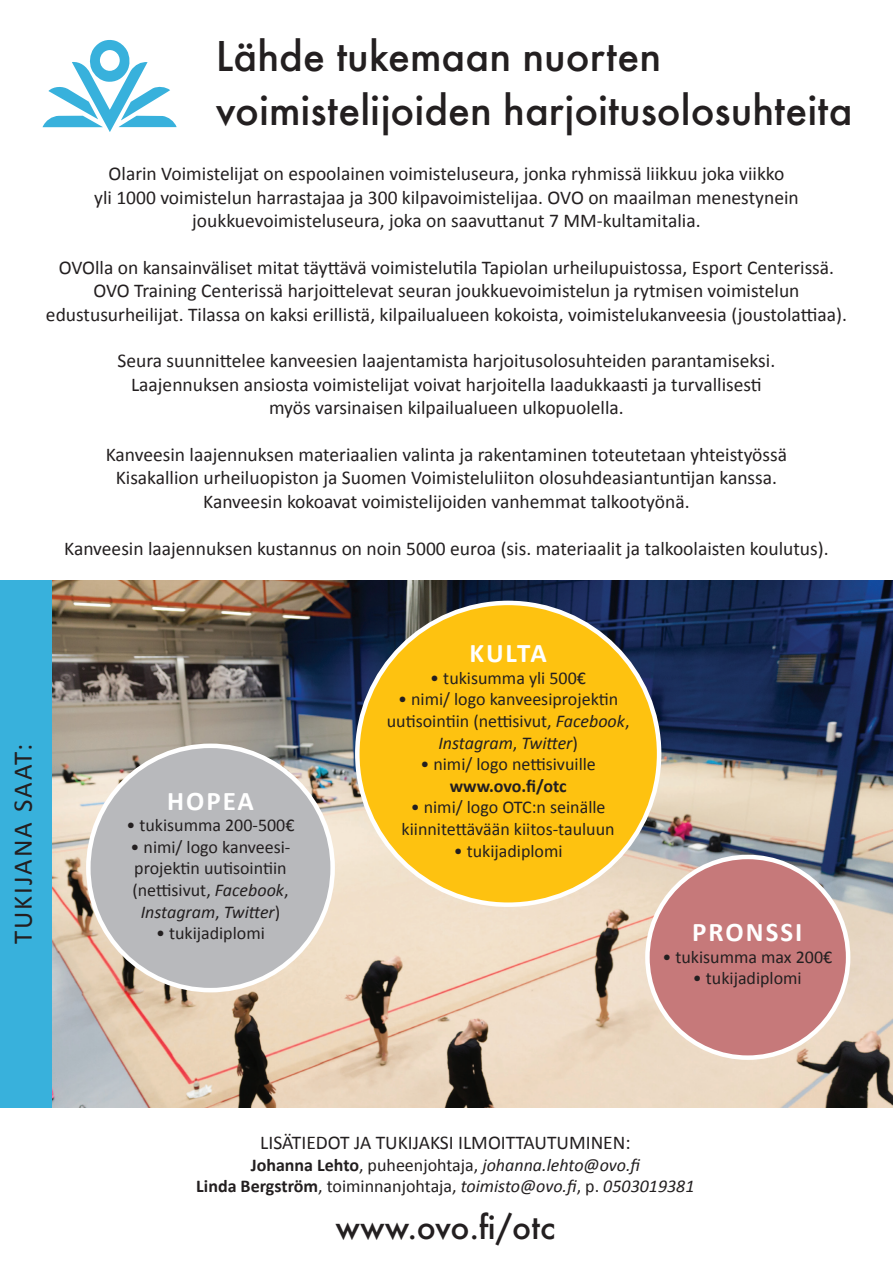
<style>
.page{position:relative;width:893px;height:1263px;background:#fff}
.page>*{position:absolute;margin:0;border:0;box-sizing:border-box;transform-origin:0 0}
.t1{font:500 45px/54px "Futura T";color:#231f20}
.t2{font:500 36px "Futura T";color:#231f20}
.t3{font:700 27px "Calibri";letter-spacing:.075em;color:#fff}
.t4{font:27px "Calibri";color:#231f20}
.t5{font:19.5px/23.4px "Calibri";color:#231f20;text-align:center}
.t6{font:18px/21.6px "Calibri";color:#231f20;text-align:center}
.t7{font:italic 18px/21.6px "Calibri";color:#231f20;text-align:center}
.t8{font:700 18px "Calibri";color:#231f20}
.s1{font-style:italic}
.s2{font-weight:700;font-style:normal}
.s3{font-style:normal}
</style>
<div class="page">
<img style="left:51px;top:580px;width:842px;height:528px">
<div style="left:357px;top:603px;width:302px;height:302px;background:#fec210;border-radius:50%"></div>
<div style="left:647px;top:857px;width:201px;height:201px;background:#c6797a;border-radius:50%"></div>
<div style="left:645px;top:855px;width:205px;height:205px;border:4px solid #fff;border-radius:50%"></div>
<div style="left:88px;top:746px;width:245px;height:244px;background:#b8b9bc;border-radius:50%"></div>
<svg style="left:43px;top:40px;width:134px;height:92px"></svg>
<div style="left:0;top:580px;width:51px;height:528px;background:#38b1dc"></div>
<h1 class="t1" style="left:216px;top:28px;width:638px">Lähde tukemaan nuorten voimistelijoiden harjoitusolosuhteita</h1>
<p class="t5" style="left:94px;top:161px;width:706px">Olarin Voimistelijat on espoolainen voimisteluseura, jonka ryhmissä liikkuu joka viikko<br>yli 1000 voimistelun harrastajaa ja 300 kilpavoimistelijaa. OVO on maailman menestynein joukkuevoimisteluseura, joka on saavuttanut 7 MM-kultamitalia.</p>
<p class="t5" style="left:46px;top:255px;width:802px">OVOlla on kansainväliset mitat täyttävä voimistelutila Tapiolan urheilupuistossa, Esport Centerissä.<br>OVO Training Centerissä harjoittelevat seuran joukkuevoimistelun ja rytmisen voimistelun edustusurheilijat. Tilassa on kaksi erillistä, kilpailualueen kokoista, voimistelukanveesia (joustolattiaa).</p>
<p class="t5" style="left:118px;top:348px;width:659px">Seura suunnittelee kanveesien laajentamista harjoitusolosuhteiden parantamiseksi.<br>Laajennuksen ansiosta voimistelijat voivat harjoitella laadukkaasti ja turvallisesti myös varsinaisen kilpailualueen ulkopuolella.</p>
<p class="t5" style="left:106px;top:442px;width:683px">Kanveesin laajennuksen materiaalien valinta ja rakentaminen toteutetaan yhteistyössä<br>Kisakallion urheiluopiston ja Suomen Voimisteluliiton olosuhdeasiantuntijan kanssa.<br>Kanveesin kokoavat voimistelijoiden vanhemmat talkootyönä.</p>
<p class="t5" style="left:64px;top:536px;width:766px">Kanveesin laajennuksen kustannus on noin 5000 euroa (sis. materiaalit ja talkoolaisten koulutus).</p>
<h3 class="t4" style="left:6px;top:944px;width:202px;rotate:-90deg">TU KIJANA SAAT:</h3>
<h3 class="t3" style="left:167px;top:784px;width:88px">HOPEA</h3>
<p class="t6" style="left:126px;top:813px;width:170px">• tukisumma 200-500€</p>
<p class="t6" style="left:131px;top:835px;width:161px">• nimi/ logo kanveesi&shy;projektin uutisointiin (nettisivut, <span class="s1">Facebook</span>,<br><span class="s1">Instagram</span>, <span class="s1">Twitter</span>)</p>
<p class="t6" style="left:156px;top:921px;width:110px">• tukijadiplomi</p>
<h3 class="t3" style="left:470px;top:636px;width:79px">KULTA</h3>
<p class="t6" style="left:430px;top:666px;width:157px">• tukisumma yli 500€</p>
<p class="t6" style="left:387px;top:688px;width:244px">• nimi/ logo kanveesiprojektin uutisointiin (nettisivut, <span class="s1">Facebook</span>,<br><span class="s1">Instagram</span>, <span class="s1">Twitter</span>)</p>
<p class="t6" style="left:420px;top:752px;width:177px">• nimi/ logo nettisivuille</p>
<p class="t8" style="left:450px;top:775px;width:118px">www.ovo.fi/otc</p>
<p class="t6" style="left:402px;top:796px;width:215px">• nimi/ logo OTC:n seinälle kiinnitettävään kiitos-tauluun</p>
<p class="t6" style="left:454px;top:839px;width:110px">• tukijadiplomi</p>
<h3 class="t3" style="left:692px;top:915px;width:112px">PRONSSI</h3>
<p class="t6" style="left:662px;top:945px;width:171px">• tukisumma max 200€</p>
<p class="t6" style="left:693px;top:966px;width:110px">• tukijadiplomi</p>
<p class="t5" style="left:260px;top:1130px;width:216px">Lisätiedot ja tukijaksi ilmo</p>
<p class="t5" style="left:501px;top:1130px;width:131px">ittautum inen:</p>
<p class="t7" style="left:196px;top:1153px;width:500px"><span class="s2">Johanna Lehto</span><span class="s3">, puheenjohtaja,</span> johanna.lehto@ovo.fi<br><span class="s2">Linda Bergström</span><span class="s3">, toiminnanjohtaja,</span> toimisto@ovo.fi<span class="s3">, p.</span> 0503019381</p>
<h2 class="t2" style="left:335px;top:1205px;width:221px">www.ovo.fi/otc</h2>
</div>
